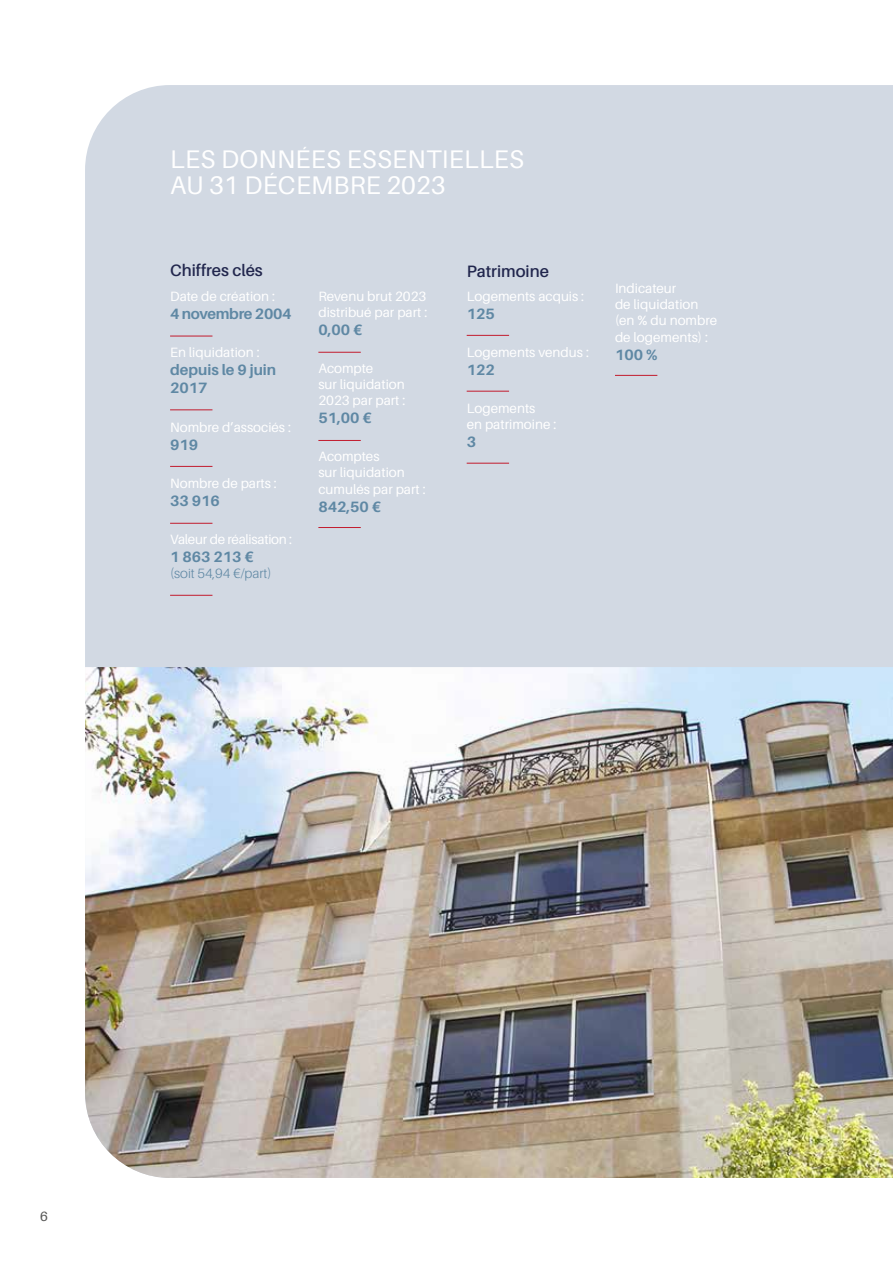
<style>
.page{position:relative;width:893px;height:1263px;background:#fff}
.page>*{position:absolute;margin:0;border:0;box-sizing:border-box;transform-origin:0 0}
.t1{font:25.5px/25.5px "Aileron";letter-spacing:.01em;color:#fff}
.t2{font:600 16.5px "Aileron";color:#21264d}
.t3{font:700 15px/18px "Aileron";color:#5f88a4}
.t4{font:700 15px "Aileron";letter-spacing:-.02em;color:#5f88a4}
.t5{font:13.5px/16.2px "Aileron";color:#fff}
.t6{font:13.5px "Aileron";letter-spacing:-.02em;color:#fff}
.t7{font:300 13.5px "Aileron";color:#5f88a4}
.t8{font:13.5px "Aileron";color:#575756}
</style>
<div class="page">
<div style="left:85px;top:85px;width:808px;height:582px;background:#d2d9e3"></div>
<hr style="left:170px;top:336px;width:42px;height:1px;background:#c21b2d">
<hr style="left:170px;top:409px;width:42px;height:1px;background:#c21b2d">
<hr style="left:170px;top:466px;width:42px;height:1px;background:#c21b2d">
<hr style="left:170px;top:523px;width:42px;height:1px;background:#c21b2d">
<hr style="left:170px;top:595px;width:42px;height:1px;background:#c21b2d">
<hr style="left:318px;top:352px;width:43px;height:1px;background:#c21b2d">
<hr style="left:318px;top:440px;width:43px;height:1px;background:#c21b2d">
<hr style="left:318px;top:527px;width:43px;height:1px;background:#c21b2d">
<hr style="left:467px;top:335px;width:42px;height:1px;background:#c21b2d">
<hr style="left:467px;top:391px;width:42px;height:1px;background:#c21b2d">
<hr style="left:467px;top:463px;width:42px;height:1px;background:#c21b2d">
<hr style="left:615px;top:375px;width:42px;height:1px;background:#c21b2d">
<img style="left:85px;top:667px;width:808px;height:511px">
<h1 class="t1" style="left:170px;top:147px;width:355px">LES DONNÉES ESSENTIELLES<br>AU 31 DÉCEMBRE 2023</h1>
<p class="t2" style="left:170px;top:262px;width:94px">Chiffres clés</p>
<p class="t5" style="left:170px;top:288px;width:107px">Date de création :</p>
<p class="t4" style="left:170px;top:305px;width:123px">4 novembre 2004</p>
<p class="t5" style="left:170px;top:344px;width:91px">En liquidation :</p>
<p class="t3" style="left:170px;top:361px;width:108px">depuis le 9 juin<br>2017</p>
<p class="t5" style="left:170px;top:420px;width:122px">Nombre d’associés :</p>
<p class="t3" style="left:170px;top:436px;width:30px">919</p>
<p class="t5" style="left:170px;top:476px;width:108px">Nombre de parts :</p>
<p class="t3" style="left:170px;top:492px;width:51px">33 916</p>
<p class="t6" style="left:170px;top:532px;width:124px">Valeur de réalisation :</p>
<p class="t3" style="left:170px;top:548px;width:85px">1 863 213 €</p>
<p class="t7" style="left:170px;top:566px;width:103px">(soit 54,94 €/part)</p>
<p class="t5" style="left:318px;top:288px;width:110px">Revenu brut 2023 distribué par part :</p>
<p class="t3" style="left:318px;top:321px;width:46px">0,00 €</p>
<p class="t5" style="left:318px;top:360px;width:89px">Acompte<br>sur liquidation<br>2023 par part :</p>
<p class="t3" style="left:318px;top:409px;width:55px">51,00 €</p>
<p class="t5" style="left:318px;top:449px;width:109px">Acomptes<br>sur liquidation cumulés par part :</p>
<p class="t3" style="left:318px;top:498px;width:64px">842,50 €</p>
<p class="t2" style="left:467px;top:262px;width:84px">Patrimoine</p>
<p class="t5" style="left:467px;top:289px;width:119px">Logements acquis :</p>
<p class="t3" style="left:467px;top:305px;width:30px">125</p>
<p class="t5" style="left:467px;top:345px;width:124px">Logements vendus :</p>
<p class="t3" style="left:467px;top:361px;width:30px">122</p>
<p class="t5" style="left:467px;top:400px;width:91px">Logements<br>en patrimoine :</p>
<p class="t3" style="left:467px;top:433px;width:11px">3</p>
<p class="t5" style="left:615px;top:280px;width:104px">Indicateur<br>de liquidation (en % du nombre de logements) :</p>
<p class="t3" style="left:615px;top:345px;width:44px">100 %</p>
<p class="t8" style="left:40px;top:1209px;width:9px">6</p>
</div>
